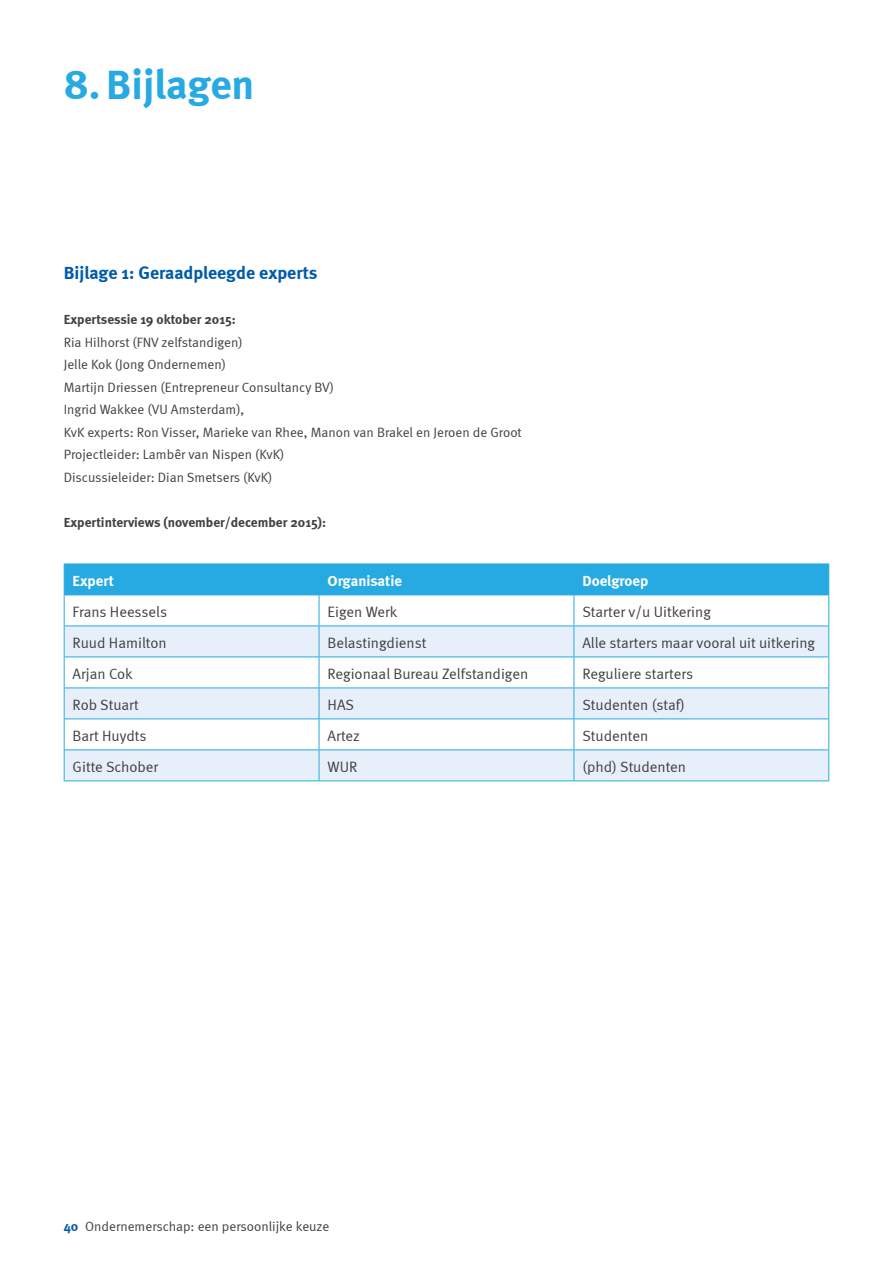
<style>
.page{position:relative;width:893px;height:1263px;background:#fff}
.page>*{position:absolute;margin:0;border:0;box-sizing:border-box;transform-origin:0 0}
.t1{font:700 42px "Meta";color:#27aae1}
.t2{font:700 18px "Meta";color:#005baa}
.t3{font:15px "Meta Normal";color:#414042}
.t4{font:700 15px "Meta";color:#fff}
.t5{font:13.5px/22.5px "Meta Normal";color:#414042}
.t6{font:700 13.5px "Meta";color:#414042}
.s1{font-family:"Meta";font-weight:700;color:#005baa}
</style>
<div class="page">
<div style="left:65px;top:565px;width:763px;height:29px;background:#27aae1"></div>
<svg style="left:65px;top:626px;width:763px;height:154px;fill:#e7f0fa"></svg>
<hr style="left:319px;top:564px;width:1px;height:30px;background:#27aae1">
<hr style="left:574px;top:564px;width:1px;height:30px;background:#27aae1">
<hr style="left:64px;top:594px;width:255px;height:1px;background:#27aae1">
<hr style="left:319px;top:594px;width:255px;height:1px;background:#27aae1">
<hr style="left:319px;top:595px;width:1px;height:30px;background:#27aae1">
<hr style="left:574px;top:594px;width:255px;height:1px;background:#27aae1">
<hr style="left:574px;top:595px;width:1px;height:30px;background:#27aae1">
<hr style="left:64px;top:625px;width:255px;height:1px;background:#27aae1">
<hr style="left:319px;top:625px;width:255px;height:1px;background:#27aae1">
<hr style="left:319px;top:626px;width:1px;height:30px;background:#27aae1">
<hr style="left:574px;top:625px;width:255px;height:1px;background:#27aae1">
<hr style="left:574px;top:626px;width:1px;height:30px;background:#27aae1">
<hr style="left:64px;top:656px;width:255px;height:1px;background:#27aae1">
<hr style="left:319px;top:656px;width:255px;height:1px;background:#27aae1">
<hr style="left:319px;top:657px;width:1px;height:30px;background:#27aae1">
<hr style="left:574px;top:656px;width:255px;height:1px;background:#27aae1">
<hr style="left:574px;top:657px;width:1px;height:30px;background:#27aae1">
<hr style="left:64px;top:687px;width:255px;height:1px;background:#27aae1">
<hr style="left:319px;top:687px;width:255px;height:1px;background:#27aae1">
<hr style="left:319px;top:688px;width:1px;height:30px;background:#27aae1">
<hr style="left:574px;top:687px;width:255px;height:1px;background:#27aae1">
<hr style="left:574px;top:688px;width:1px;height:30px;background:#27aae1">
<hr style="left:64px;top:718px;width:255px;height:1px;background:#27aae1">
<hr style="left:319px;top:718px;width:255px;height:1px;background:#27aae1">
<hr style="left:319px;top:719px;width:1px;height:30px;background:#27aae1">
<hr style="left:574px;top:718px;width:255px;height:1px;background:#27aae1">
<hr style="left:574px;top:719px;width:1px;height:30px;background:#27aae1">
<hr style="left:64px;top:749px;width:255px;height:1px;background:#27aae1">
<hr style="left:319px;top:749px;width:255px;height:1px;background:#27aae1">
<hr style="left:319px;top:750px;width:1px;height:30px;background:#27aae1">
<hr style="left:574px;top:749px;width:255px;height:1px;background:#27aae1">
<hr style="left:574px;top:750px;width:1px;height:30px;background:#27aae1">
<hr style="left:64px;top:564px;width:255px;height:1px;background:#27aae1">
<hr style="left:64px;top:564px;width:1px;height:30px;background:#27aae1">
<hr style="left:319px;top:564px;width:255px;height:1px;background:#27aae1">
<hr style="left:574px;top:564px;width:255px;height:1px;background:#27aae1">
<hr style="left:828px;top:564px;width:1px;height:30px;background:#27aae1">
<hr style="left:64px;top:595px;width:1px;height:30px;background:#27aae1">
<hr style="left:828px;top:595px;width:1px;height:30px;background:#27aae1">
<hr style="left:64px;top:626px;width:1px;height:30px;background:#27aae1">
<hr style="left:828px;top:626px;width:1px;height:30px;background:#27aae1">
<hr style="left:64px;top:657px;width:1px;height:30px;background:#27aae1">
<hr style="left:828px;top:657px;width:1px;height:30px;background:#27aae1">
<hr style="left:64px;top:688px;width:1px;height:30px;background:#27aae1">
<hr style="left:828px;top:688px;width:1px;height:30px;background:#27aae1">
<hr style="left:64px;top:719px;width:1px;height:30px;background:#27aae1">
<hr style="left:828px;top:719px;width:1px;height:30px;background:#27aae1">
<hr style="left:64px;top:750px;width:1px;height:30px;background:#27aae1">
<hr style="left:828px;top:750px;width:1px;height:30px;background:#27aae1">
<hr style="left:64px;top:780px;width:255px;height:1px;background:#27aae1">
<hr style="left:319px;top:780px;width:255px;height:1px;background:#27aae1">
<hr style="left:574px;top:780px;width:255px;height:1px;background:#27aae1">
<h1 class="t1" style="left:64px;top:59px;width:192px">8.Bijlagen</h1>
<h2 class="t2" style="left:64px;top:262px;width:255px">Bijlage 1: Geraadpleegde experts</h2>
<p class="t6" style="left:64px;top:311px;width:174px">Expertsessie 19 oktober 2015:</p>
<p class="t5" style="left:64px;top:330px;width:460px">Ria Hilhorst (FNV zelfstandigen)<br>Jelle Kok (Jong Ondernemen)<br>Martijn Driessen (Entrepreneur Consultancy BV)<br>Ingrid Wakkee (VU Amsterdam),<br>KvK experts: Ron Visser, Marieke van Rhee, Manon van Brakel en Jeroen de Groot Projectleider: Lambêr van Nispen (KvK)<br>Discussieleider: Dian Smetsers (KvK)</p>
<p class="t6" style="left:64px;top:514px;width:264px">Expertinterviews (november/december 2015):</p>
<p class="t4" style="left:73px;top:572px;width:43px">Expert</p>
<p class="t4" style="left:328px;top:572px;width:76px">Organisatie</p>
<p class="t4" style="left:582px;top:572px;width:67px">Doelgroep</p>
<p class="t3" style="left:73px;top:603px;width:96px">Frans Heessels</p>
<p class="t3" style="left:328px;top:603px;width:71px">Eigen Werk</p>
<p class="t3" style="left:582px;top:603px;width:130px">Starter v/u Uitkering</p>
<p class="t3" style="left:73px;top:634px;width:96px">Ruud Hamilton</p>
<p class="t3" style="left:328px;top:634px;width:100px">Belastingdienst</p>
<p class="t3" style="left:582px;top:634px;width:234px">Alle starters maar vooral uit uitkering</p>
<p class="t3" style="left:73px;top:665px;width:62px">Arjan Cok</p>
<p class="t3" style="left:328px;top:665px;width:202px">Regionaal Bureau Zelfstandigen</p>
<p class="t3" style="left:582px;top:665px;width:112px">Reguliere starters</p>
<p class="t3" style="left:73px;top:696px;width:68px">Rob Stuart</p>
<p class="t3" style="left:328px;top:696px;width:28px">HAS</p>
<p class="t3" style="left:582px;top:696px;width:104px">Studenten (staf)</p>
<p class="t3" style="left:73px;top:727px;width:75px">Bart Huydts</p>
<p class="t3" style="left:328px;top:727px;width:34px">Artez</p>
<p class="t3" style="left:582px;top:727px;width:67px">Studenten</p>
<p class="t3" style="left:73px;top:758px;width:87px">Gitte Schober</p>
<p class="t3" style="left:328px;top:758px;width:31px">WUR</p>
<p class="t3" style="left:582px;top:758px;width:105px">(phd) Studenten</p>
<p class="t5" style="left:64px;top:1215px;width:267px"><span class="s1">40</span> Ondernemerschap: een persoonlijke keuze</p>
</div>
